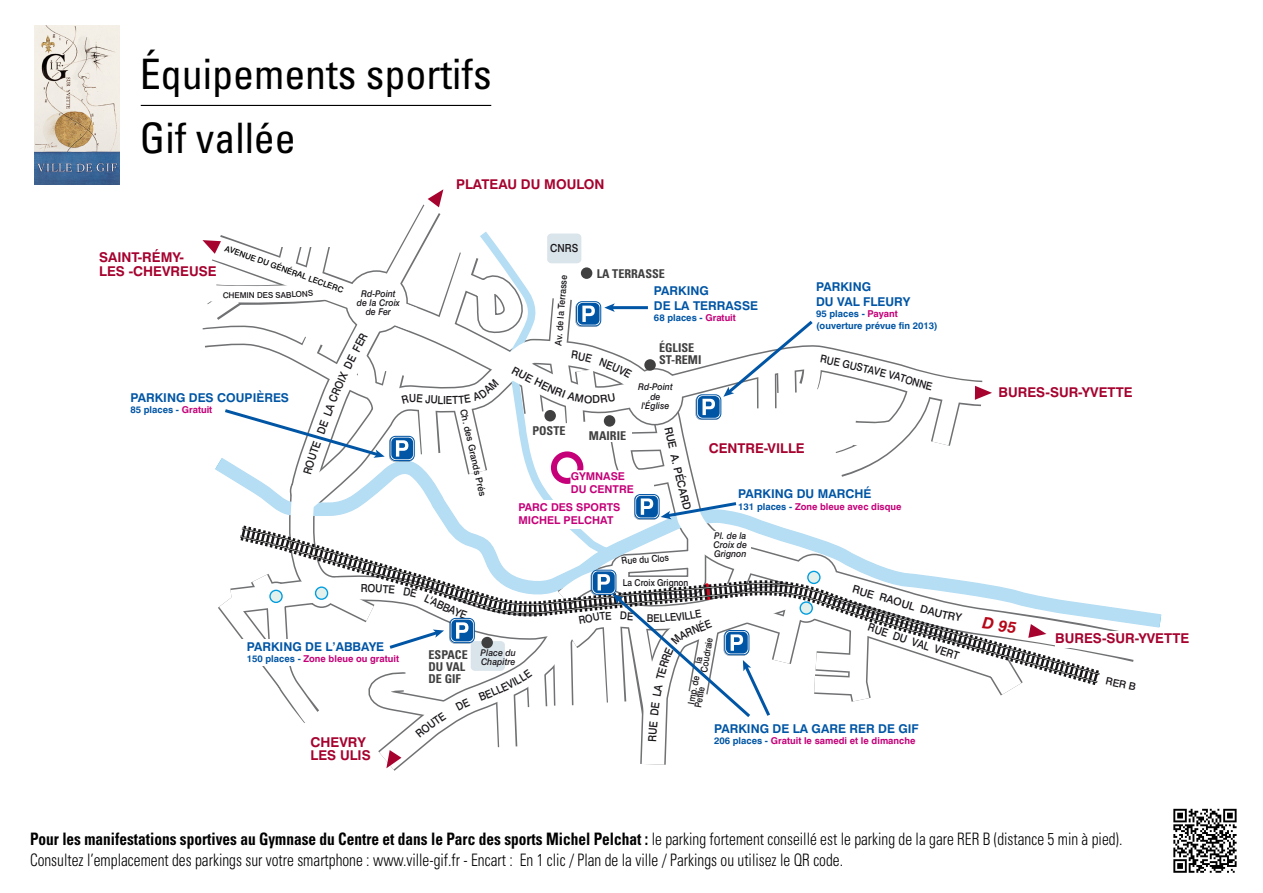
<style>
.page{position:relative;width:1263px;height:893px;background:#fff}
.page>*{position:absolute;margin:0;border:0;box-sizing:border-box;transform-origin:0 0}
.t1{font:condensed 42px/64.1px "Univers LT";color:#000}
.t2{font:300 condensed 17.1px/20.5px "Univers LT";color:#000;scale:.89 1}
.t3{font:700 13.5px/13.5px "Swiss 721 BT";color:#a6032f}
.t4{font:700 12.15px/14.5px "Swiss 721 BT";color:#0155a5}
.t5{font:700 condensed 12.15px/12.1px "Univers LT";color:#404040}
.t6{font:500 11.1px "Swiss 721 BT";color:#1a171b;scale:.9 1}
.t7{font:700 10.8px/13px "Swiss 721 BT";color:#c50078}
.t8{font:500 10.8px "Swiss 721 BT";color:#1a171b}
.t9{font:500 10.8px "Swiss 721 BT";color:#1a171b;scale:.9 1}
.t10{font:500 10.35px "Swiss 721 BT";color:#1a171b}
.t11{font:700 9.45px "Swiss 721 BT";color:#c50078}
.t12{font:700 9.45px/11.4px "Swiss 721 BT";color:#0155a5}
.t13{font:500 9.45px "Swiss 721 BT";color:#1a171b;scale:.89 1}
.t14{font:italic 500 9.3px/8.7px "Swiss 721 BT";color:#1a171b;text-align:center;scale:.94 1}
.t15{font:500 9.3px "Swiss 721 BT";color:#1a171b}
.t16{font:500 9.3px "Swiss 721 BT";color:#1a171b;scale:.94 1}
.t17{font:500 8.1px "Swiss 721 BT";color:#000}
.t18{font:500 8.1px "Swiss 721 BT";color:#1a171b}
.s1{color:#c50078}
.s2{color:#0155a5}
.s3{font-weight:700}
</style>
<div class="page">
<svg style="left:1100px;top:605px;width:62px;height:57px"></svg>
<div style="left:1055px;top:631px;width:137px;height:16px;background:#fff"></div>
<img style="left:35px;top:25px;width:85px;height:159px">
<hr style="left:141px;top:105px;width:350px;height:1px;background:#000">
<img style="left:1173px;top:808px;width:64px;height:65px">
<svg style="left:202px;top:189px;width:898px;height:582px"></svg>
<h1 class="t1" style="left:140px;top:42px;width:353px">Équipements sportifs<br>Gif vallée</h1>
<p class="t3" style="left:456px;top:178px;width:150px">PLATEAU DU MOULON</p>
<p class="t3" style="left:99px;top:250px;width:119px">SAINT-RÉMY-<br>LES -CHEVREUSE</p>
<p class="t17" style="left:227px;top:243px;width:23px;rotate:19deg">AVEN</p>
<p class="t17" style="left:247px;top:250px;width:106px;rotate:20deg">UE DU GÉNÉRAL LECLERC</p>
<p class="t18" style="left:240px;top:291px;width:17px">MIN</p>
<p class="t18" style="left:268px;top:290px;width:25px;rotate:-2deg">S SAB</p>
<p class="t14" style="left:357px;top:289px;width:47px">Rd-Point de la Croix de Fer</p>
<p class="t6" style="left:550px;top:242px;width:33px">CNRS</p>
<p class="t16" style="left:552px;top:345px;width:77px;rotate:-85deg">Av. de la Terrasse</p>
<p class="t5" style="left:597px;top:268px;width:70px">LA TERRASSE</p>
<p class="t4" style="left:654px;top:283px;width:106px">PARKING<br>DE LA TERRASSE</p>
<p class="t12" style="left:654px;top:312px;width:83px">68 places - <span class="s1">Gratuit</span></p>
<p class="t5" style="left:659px;top:341px;width:44px">ÉGLISE<br>ST-REMI</p>
<p class="t4" style="left:816px;top:280px;width:96px">PARKING<br>DU VAL FLEURY</p>
<p class="t12" style="left:816px;top:308px;width:123px">95 places - <span class="s1">Payant </span>(ouverture prévue fin 2013)</p>
<p class="t9" style="left:864px;top:361px;width:44px;rotate:14deg">TAVE VA</p>
<p class="t4" style="left:130px;top:390px;width:160px">PARKING DES COUPIÈRES</p>
<p class="t12" style="left:130px;top:404px;width:83px">85 places - <span class="s1">Gratuit</span></p>
<p class="t6" style="left:446px;top:393px;width:9px">E</p>
<p class="t15" style="left:469px;top:408px;width:90px;rotate:77deg">Ch. des Grands Prés</p>
<p class="t5" style="left:532px;top:425px;width:35px">POSTE</p>
<p class="t5" style="left:589px;top:429px;width:39px">MAIRIE</p>
<p class="t14" style="left:638px;top:382px;width:38px;line-height:9.6px">Rd-Point de l'Église</p>
<p class="t7" style="left:571px;top:470px;width:65px">GYMNASE<br>DU CENTRE</p>
<p class="t7" style="left:518px;top:500px;width:104px">PARC DES SPORTS<br>MICHEL PELCHAT</p>
<p class="t8" style="left:681px;top:453px;width:29px;rotate:77deg">A. PÉ</p>
<p class="t8" style="left:687px;top:479px;width:32px;rotate:76deg">CARD</p>
<p class="t3" style="left:709px;top:442px;width:97px">CENTRE-VILLE</p>
<p class="t4" style="left:738px;top:487px;width:135px">PARKING DU MARCHÉ</p>
<p class="t11" style="left:738px;top:500px;width:165px"><span class="s2">131 places -</span> Zone bleue avec disque</p>
<p class="t3" style="left:998px;top:385px;width:136px">BURES-SUR-YVETTE</p>
<p class="t6" style="left:428px;top:591px;width:24px;rotate:26deg">L'AB</p>
<p class="t13" style="left:632px;top:554px;width:43px;rotate:-4deg">e du Clos</p>
<p class="t13" style="left:623px;top:576px;width:75px">La Croix Grignon</p>
<p class="t14" style="left:714px;top:532px;width:37px;text-align:justify">Pl. de la Croix de Grignon</p>
<p class="t8" style="left:854px;top:582px;width:60px;rotate:16deg">RUE RAOU</p>
<p class="t4" style="left:247px;top:639px;width:139px">PARKING DE L’ABBAYE</p>
<p class="t11" style="left:247px;top:653px;width:154px"><span class="s2">150 places -</span> Zone bleue ou gratuit</p>
<p class="t5" style="left:429px;top:648px;width:41px">ESPACE<br>DU VAL<br>DE GIF</p>
<p class="t14" style="left:481px;top:648px;width:39px;text-align:left">Place du<br>Chapitre</p>
<p class="t13" style="left:698px;top:672px;width:41px;rotate:-81deg">Coudraie</p>
<p class="t13" style="left:685px;top:703px;width:55px;rotate:-80deg">Imp. de la</p>
<p class="t13" style="left:692px;top:707px;width:26px;rotate:-81deg">Petite</p>
<p class="t6" style="left:870px;top:620px;width:107px;rotate:18deg">RUE DU VAL VERT</p>
<p class="t3" style="left:1055px;top:631px;width:136px">BURES-SUR-YVETTE</p>
<p class="t10" style="left:1107px;top:674px;width:32px;rotate:12deg">RER B</p>
<p class="t3" style="left:311px;top:735px;width:62px">CHEVRY<br>LES ULIS</p>
<p class="t4" style="left:714px;top:721px;width:206px">PARKING DE LA GARE RER DE GIF</p>
<p class="t11" style="left:714px;top:735px;width:203px"><span class="s2">206 places -</span> Gratuit le samedi et le dimanche</p>
<p class="t2" style="left:30px;top:829px;width:1229px"><span class="s3">Pour les manifestations sportives au Gymnase du Centre et dans le Parc des sports Michel Pelchat :</span> le parking fortement conseillé est le parking de la gare RER B (distance 5 min à pied).<br>Consultez l’emplacement des parkings sur votre smartphone : www.ville-gif.fr - Encart : En 1 clic / Plan de la ville / Parkings ou utilisez le QR code.</p>
</div>
